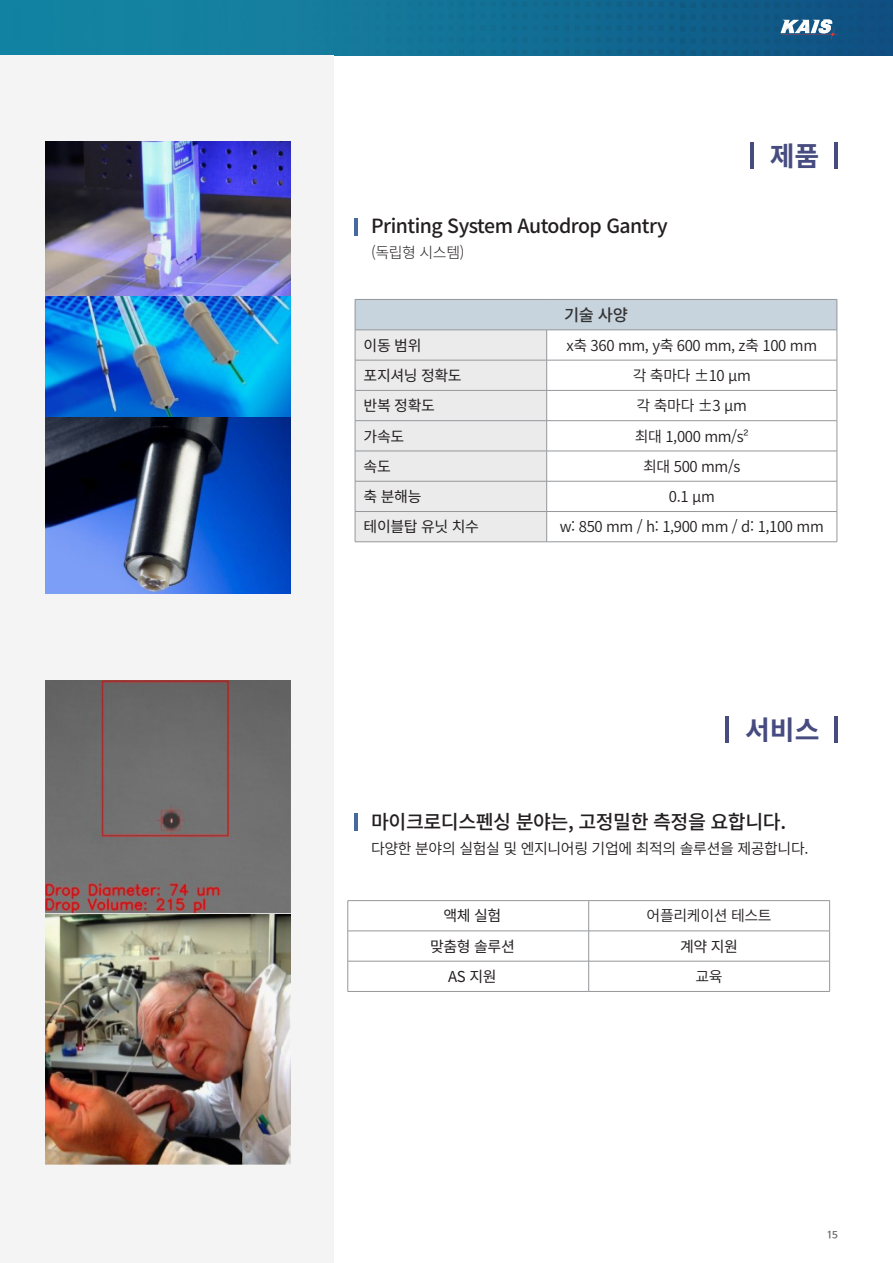
<style>
.page{position:relative;width:893px;height:1263px;background:#fff}
.page>*{position:absolute;margin:0;border:0;box-sizing:border-box;transform-origin:0 0}
.t1{font:700 27px "Noto Sans CJ Kkr";color:#2f3570}
.t2{font:500 19.5px "Noto Sans CJ Kkr";letter-spacing:-.025em;color:#231f20}
.t3{font:500 16.5px "Noto Sans CJ Kkr";color:#333334}
.t4{font:600 15px "Noto Sans CJ Kkr";letter-spacing:-.025em;color:#231f20}
.t5{font:15px "Noto Sans CJ Kkr";letter-spacing:-.025em;color:#231f20}
.t6{font:300 15px "Noto Sans CJ Kkr";letter-spacing:-.025em;color:#231f20}
.t7{font:700 9.75px "Nanum Barun Gothic";color:#67696b}
.s1{font-family:"YDVYGO32";font-weight:400}
</style>
<div class="page">
<img style="left:1px;top:0;width:879px;height:55px">
<hr style="left:0;top:0;width:1px;height:55px;background:#2f3570">
<svg style="left:880px;top:0;width:13px;height:55px"></svg>
<svg style="left:859px;top:0;width:15px;height:55px"></svg>
<svg style="left:775px;top:0;width:78px;height:55px;background:#2a658f"></svg>
<svg style="left:754px;top:0;width:15px;height:55px"></svg>
<svg style="left:733px;top:0;width:15px;height:55px"></svg>
<svg style="left:712px;top:0;width:15px;height:55px"></svg>
<svg style="left:691px;top:0;width:15px;height:55px"></svg>
<svg style="left:680px;top:0;width:5px;height:55px"></svg>
<svg style="left:281px;top:0;width:15px;height:55px"></svg>
<svg style="left:302px;top:0;width:15px;height:54px"></svg>
<svg style="left:323px;top:0;width:15px;height:54px"></svg>
<svg style="left:344px;top:0;width:15px;height:54px"></svg>
<svg style="left:365px;top:0;width:15px;height:54px"></svg>
<svg style="left:386px;top:0;width:15px;height:55px"></svg>
<svg style="left:407px;top:0;width:15px;height:54px"></svg>
<svg style="left:428px;top:0;width:15px;height:54px"></svg>
<svg style="left:449px;top:0;width:15px;height:54px"></svg>
<svg style="left:470px;top:0;width:15px;height:54px"></svg>
<svg style="left:491px;top:0;width:15px;height:54px"></svg>
<svg style="left:512px;top:0;width:15px;height:54px"></svg>
<svg style="left:533px;top:0;width:15px;height:54px"></svg>
<svg style="left:554px;top:0;width:15px;height:54px"></svg>
<svg style="left:575px;top:0;width:15px;height:54px"></svg>
<svg style="left:596px;top:0;width:15px;height:54px"></svg>
<svg style="left:617px;top:0;width:15px;height:54px"></svg>
<svg style="left:638px;top:0;width:15px;height:54px"></svg>
<svg style="left:659px;top:0;width:15px;height:54px"></svg>
<div style="left:0;top:55px;width:334px;height:1208px;background:#f5f4f5"></div>
<hr style="left:834px;top:143px;width:3px;height:26px;background:#2f3570">
<hr style="left:750px;top:143px;width:4px;height:26px;background:#464b80">
<img style="left:46px;top:295px;width:244px;height:123px">
<svg style="left:46px;top:418px;width:244px;height:175px;background:#31508e"></svg>
<img style="left:46px;top:141px;width:244px;height:154px">
<hr style="left:354px;top:218px;width:4px;height:17px;background:#466a9f">
<hr style="left:354px;top:813px;width:4px;height:18px;background:#466a9f">
<div style="left:355px;top:299px;width:482px;height:31px;background:#c8d4dd"></div>
<div style="left:355px;top:511px;width:192px;height:31px;background:#ebebec"></div>
<hr style="left:355px;top:299px;width:192px;height:1px;background:#95979a">
<hr style="left:355px;top:300px;width:1px;height:30px;background:#95979a">
<hr style="left:547px;top:299px;width:290px;height:1px;background:#95979a">
<hr style="left:837px;top:300px;width:1px;height:30px;background:#95979a">
<hr style="left:547px;top:330px;width:290px;height:1px;background:#95979a">
<hr style="left:837px;top:330px;width:1px;height:30px;background:#95979a">
<hr style="left:547px;top:360px;width:290px;height:1px;background:#95979a">
<hr style="left:837px;top:360px;width:1px;height:30px;background:#95979a">
<hr style="left:547px;top:390px;width:290px;height:1px;background:#95979a">
<div style="left:355px;top:330px;width:192px;height:181px;background:#ebebec"></div>
<svg style="left:837px;top:391px;width:1px;height:29px"></svg>
<hr style="left:355px;top:420px;width:192px;height:1px;background:#95979a">
<hr style="left:355px;top:421px;width:1px;height:30px;background:#95979a">
<hr style="left:547px;top:420px;width:290px;height:1px;background:#95979a">
<hr style="left:546px;top:421px;width:1px;height:30px;background:#95979a">
<hr style="left:837px;top:421px;width:1px;height:30px;background:#95979a">
<hr style="left:355px;top:451px;width:192px;height:1px;background:#95979a">
<hr style="left:355px;top:451px;width:1px;height:30px;background:#95979a">
<hr style="left:547px;top:451px;width:290px;height:1px;background:#95979a">
<hr style="left:546px;top:451px;width:1px;height:30px;background:#95979a">
<hr style="left:837px;top:451px;width:1px;height:30px;background:#95979a">
<hr style="left:355px;top:481px;width:192px;height:1px;background:#95979a">
<hr style="left:355px;top:481px;width:1px;height:30px;background:#95979a">
<hr style="left:547px;top:481px;width:290px;height:1px;background:#95979a">
<hr style="left:546px;top:481px;width:1px;height:30px;background:#95979a">
<hr style="left:837px;top:481px;width:1px;height:30px;background:#95979a">
<hr style="left:355px;top:511px;width:192px;height:1px;background:#95979a">
<hr style="left:355px;top:512px;width:1px;height:30px;background:#95979a">
<hr style="left:547px;top:511px;width:290px;height:1px;background:#95979a">
<hr style="left:546px;top:512px;width:1px;height:30px;background:#95979a">
<hr style="left:837px;top:512px;width:1px;height:30px;background:#95979a">
<hr style="left:355px;top:541px;width:192px;height:1px;background:#95979a">
<hr style="left:547px;top:541px;width:290px;height:1px;background:#95979a">
<hr style="left:834px;top:716px;width:3px;height:26px;background:#2f3570">
<hr style="left:726px;top:716px;width:3px;height:26px;background:#2f3570">
<img style="left:46px;top:913px;width:244px;height:251px">
<img style="left:46px;top:681px;width:244px;height:232px">
<svg style="left:348px;top:901px;width:240px;height:60px"></svg>
<hr style="left:348px;top:900px;width:241px;height:1px;background:#95979a">
<hr style="left:347px;top:901px;width:1px;height:30px;background:#95979a">
<hr style="left:589px;top:900px;width:241px;height:1px;background:#95979a">
<hr style="left:588px;top:901px;width:1px;height:30px;background:#95979a">
<hr style="left:829px;top:901px;width:1px;height:30px;background:#95979a">
<hr style="left:348px;top:931px;width:241px;height:1px;background:#95979a">
<hr style="left:347px;top:931px;width:1px;height:30px;background:#95979a">
<hr style="left:589px;top:931px;width:241px;height:1px;background:#95979a">
<hr style="left:588px;top:931px;width:1px;height:30px;background:#95979a">
<hr style="left:829px;top:931px;width:1px;height:30px;background:#95979a">
<hr style="left:348px;top:961px;width:241px;height:1px;background:#95979a">
<hr style="left:347px;top:961px;width:1px;height:30px;background:#95979a">
<hr style="left:589px;top:961px;width:241px;height:1px;background:#95979a">
<hr style="left:588px;top:961px;width:1px;height:30px;background:#95979a">
<hr style="left:829px;top:961px;width:1px;height:30px;background:#95979a">
<hr style="left:348px;top:991px;width:241px;height:1px;background:#95979a">
<hr style="left:589px;top:991px;width:241px;height:1px;background:#95979a">
<p class="t2" style="left:371px;top:215px;width:298px">Printing System Autodrop Gantry</p>
<p class="t6" style="left:371px;top:244px;width:95px">(독립형 시스템)</p>
<p class="t3" style="left:564px;top:306px;width:65px">기술 사양</p>
<h1 class="t1" style="left:770px;top:141px;width:51px">제품</h1>
<p class="t5" style="left:364px;top:337px;width:59px">이동 범위</p>
<p class="t4" style="left:566px;top:337px;width:252px">x축 360 mm, y축 600 mm, z축 100 mm</p>
<p class="t5" style="left:364px;top:367px;width:100px">포지셔닝 정확도</p>
<p class="t4" style="left:633px;top:367px;width:120px">각 축마다 ±10 μm</p>
<p class="t5" style="left:364px;top:397px;width:73px">반복 정확도</p>
<p class="t4" style="left:637px;top:397px;width:112px">각 축마다 ±3 μm</p>
<p class="t5" style="left:364px;top:428px;width:42px">가속도</p>
<p class="t4" style="left:635px;top:428px;width:116px">최대 1,000 mm/s<span class="s1">²</span></p>
<p class="t5" style="left:364px;top:458px;width:29px">속도</p>
<p class="t4" style="left:643px;top:458px;width:99px">최대 500 mm/s</p>
<p class="t5" style="left:364px;top:488px;width:59px">축 분해능</p>
<p class="t4" style="left:669px;top:488px;width:47px">0.1 μm</p>
<p class="t5" style="left:364px;top:518px;width:117px">테이블탑 유닛 치수</p>
<p class="t4" style="left:560px;top:518px;width:265px">w: 850 mm / h: 1,900 mm / d: 1,100 mm</p>
<h1 class="t1" style="left:745px;top:714px;width:76px">서비스</h1>
<p class="t2" style="left:371px;top:811px;width:417px">마이크로디스펜싱 분야는, 고정밀한 측정을 요합니다.</p>
<p class="t4" style="left:371px;top:840px;width:439px">다양한 분야의 실험실 및 엔지니어링 기업에 최적의 솔루션을 제공합니다.</p>
<p class="t5" style="left:443px;top:907px;width:59px">액체 실험</p>
<p class="t4" style="left:647px;top:907px;width:127px">어플리케이션 테스트</p>
<p class="t5" style="left:430px;top:938px;width:86px">맞춤형 솔루션</p>
<p class="t5" style="left:680px;top:938px;width:59px">계약 지원</p>
<p class="t5" style="left:448px;top:968px;width:50px">AS 지원</p>
<p class="t4" style="left:695px;top:968px;width:29px">교육</p>
<p class="t7" style="left:827px;top:1230px;width:13px">15</p>
</div>
